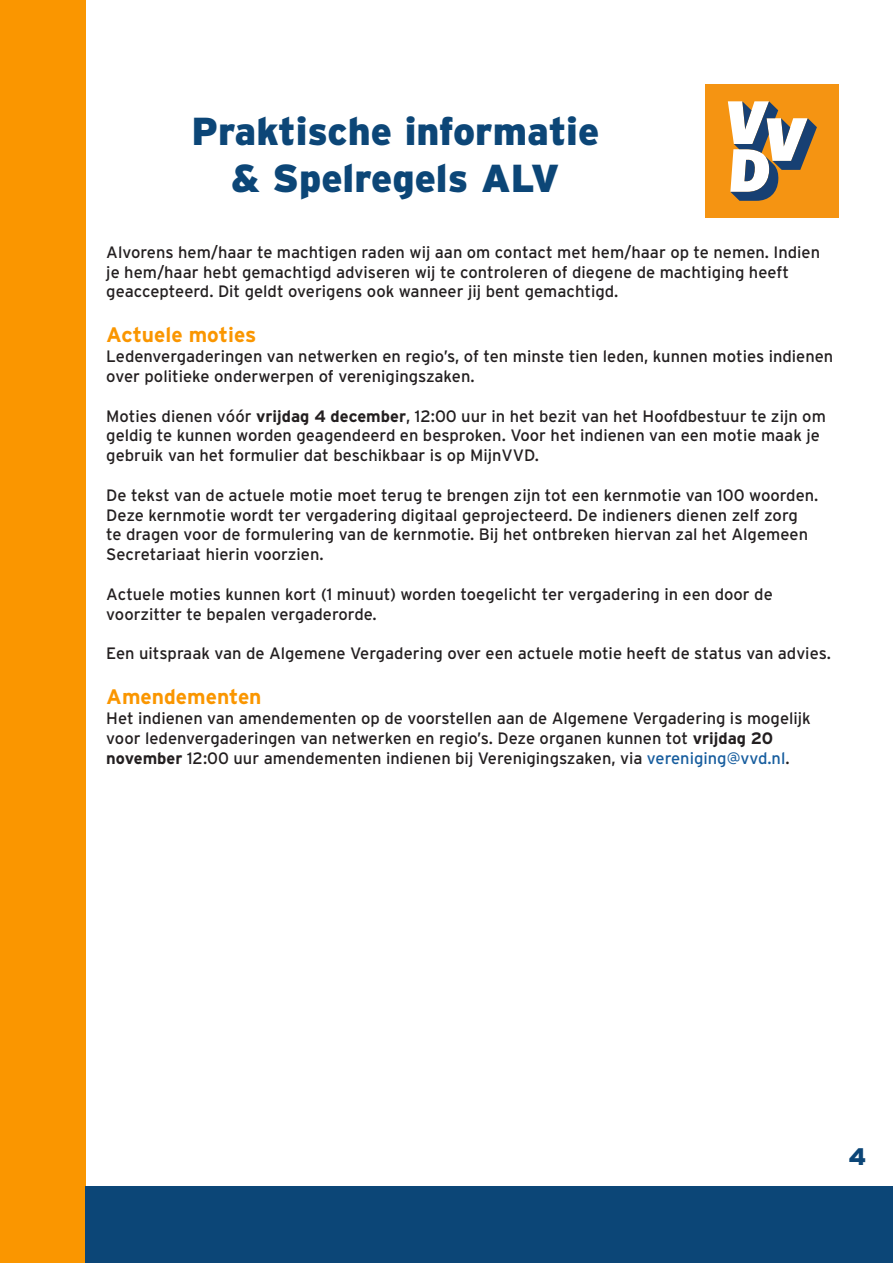
<style>
.page{position:relative;width:893px;height:1263px;background:#fff}
.page>*{position:absolute;margin:0;border:0;box-sizing:border-box;transform-origin:0 0}
.t1{font:900 39px "Interstate";color:#0c4677}
.t2{font:900 24px "Interstate";color:#0c4677}
.Platte_tekst{font:700 21px "Interstate";color:#fa9600}
.Platte_tekst-2{font:16.5px/19.8px "Interstate";color:#231f20}
.s1{font-weight:700}
.s2{color:#175d9e}
</style>
<div class="page">
<div style="left:0;top:0;width:85px;height:1263px;background:#fa9600"></div>
<div style="left:85px;top:1186px;width:808px;height:77px;background:#0c4677"></div>
<div style="left:706px;top:84px;width:133px;height:134px;background:#f59412"></div>
<svg style="left:728px;top:101px;width:89px;height:100px"></svg>
<p class="t1" style="left:192px;top:109px;width:409px">Praktische informatie</p>
<p class="t1" style="left:231px;top:156px;width:329px">&amp; Spelregels ALV</p>
<p class="Platte_tekst-2" style="left:106px;top:242px;width:715px">Alvorens hem/haar te machtigen raden wij aan om contact met hem/haar op te nemen. Indien je hem/haar hebt gemachtigd adviseren wij te controleren of diegene de machtiging heeft geaccepteerd. Dit geldt overigens ook wanneer jij bent gemachtigd.</p>
<p class="Platte_tekst" style="left:106px;top:323px;width:152px">Actuele moties</p>
<p class="Platte_tekst-2" style="left:106px;top:346px;width:729px">Ledenvergaderingen van netwerken en regio’s, of ten minste tien leden, kunnen moties indienen over politieke onderwerpen of verenigingszaken.</p>
<p class="Platte_tekst-2" style="left:106px;top:406px;width:721px">Moties dienen vóór <span class="s1">vrijdag 4 december</span>, 12:00 uur in het bezit van het Hoofdbestuur te zijn om geldig te kunnen worden geagendeerd en besproken. Voor het indienen van een motie maak je gebruik van het formulier dat beschikbaar is op MijnVVD.</p>
<p class="Platte_tekst-2" style="left:106px;top:485px;width:714px">De tekst van de actuele motie moet terug te brengen zijn tot een kernmotie van 100 woorden.<br>Deze kernmotie wordt ter vergadering digitaal geprojecteerd. De indieners dienen zelf zorg<br>te dragen voor de formulering van de kernmotie. Bij het ontbreken hiervan zal het Algemeen Secretariaat hierin voorzien.</p>
<p class="Platte_tekst-2" style="left:106px;top:584px;width:668px">Actuele moties kunnen kort (1 minuut) worden toegelicht ter vergadering in een door de voorzitter te bepalen vergaderorde.</p>
<p class="Platte_tekst-2" style="left:106px;top:643px;width:726px">Een uitspraak van de Algemene Vergadering over een actuele motie heeft de status van advies.</p>
<p class="Platte_tekst" style="left:106px;top:685px;width:157px">Amendementen</p>
<p class="Platte_tekst-2" style="left:106px;top:708px;width:706px">Het indienen van amendementen op de voorstellen aan de Algemene Vergadering is mogelijk voor ledenvergaderingen van netwerken en regio’s. Deze organen kunnen tot <span class="s1">vrijdag 20 november</span> 12:00 uur amendementen indienen bij Verenigingszaken, via <span class="s2">vereniging@vvd.nl</span>.</p>
<p class="t2" style="left:848px;top:1143px;width:19px">4</p>
</div>
